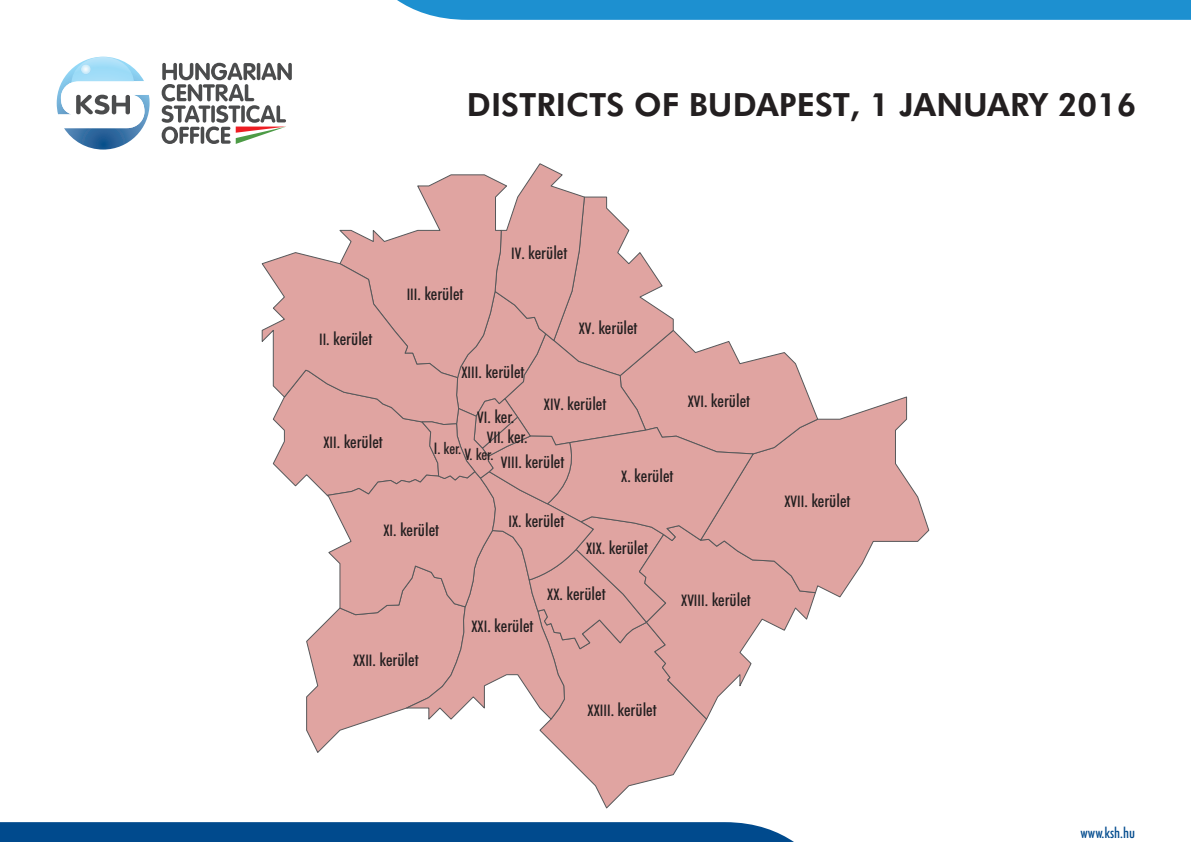
<style>
.page{position:relative;width:1191px;height:842px;background:#fff}
.page>*{position:absolute;margin:0;border:0;box-sizing:border-box;transform-origin:0 0}
.t1{font:32px "Futura Hv PFL Normal";color:#231f20}
.t2{font:18px "Futura Md Cn PFL Normal";color:#231f20}
.t3{font:16px "Futura Md Cn PFL Normal";letter-spacing:-.01em;color:#231f20}
.t4{font:15px "Futura Md Cn PFL Normal";color:#004a8d}
.s1{font-size:16px}
</style>
<div class="page">
<svg style="left:397px;top:0;width:794px;height:20px;background:#2493d1"></svg>
<svg style="left:0;top:822px;width:794px;height:20px;background:#085090"></svg>
<svg style="left:818px;top:396px;width:111px;height:202px;fill:#e0a4a1"></svg>
<svg style="left:261px;top:163px;width:557px;height:646px"></svg>
<svg style="left:162px;top:63px;width:130px;height:81px"></svg>
<svg style="left:57px;top:57px;width:93px;height:93px"></svg>
<h1 class="t1" style="left:467px;top:85px;width:671px">DISTRICTS OF BUDAPEST, 1 JANUARY 2016</h1>
<p class="t2" style="left:319px;top:328px;width:55px"><span class="s1">II</span>. kerület</p>
<p class="t2" style="left:323px;top:431px;width:61px"><span class="s1">XII</span>. kerület</p>
<p class="t2" style="left:407px;top:283px;width:58px"><span class="s1">III</span>. kerület</p>
<p class="t2" style="left:511px;top:242px;width:58px"><span class="s1">IV</span>. kerület</p>
<p class="t2" style="left:579px;top:317px;width:60px"><span class="s1">XV</span>. kerület</p>
<p class="t2" style="left:461px;top:361px;width:65px"><span class="s1">XIII</span>. kerület</p>
<p class="t2" style="left:544px;top:393px;width:64px"><span class="s1">XIV</span>. kerület</p>
<p class="t2" style="left:477px;top:405px;width:39px"><span class="s1">VI</span>. ker.</p>
<p class="t3" style="left:464px;top:445px;width:30px">V. ker.</p>
<p class="t2" style="left:487px;top:426px;width:42px"><span class="s1">VII</span>. ker.</p>
<p class="t3" style="left:434px;top:439px;width:29px">I. ker.</p>
<p class="t2" style="left:501px;top:451px;width:65px"><span class="s1">VIII</span>. kerület</p>
<p class="t2" style="left:621px;top:465px;width:54px"><span class="s1">X</span>. kerület</p>
<p class="t2" style="left:383px;top:518px;width:57px"><span class="s1">XI</span>. kerület</p>
<p class="t2" style="left:508px;top:510px;width:57px"><span class="s1">IX</span>. kerület</p>
<p class="t2" style="left:586px;top:537px;width:63px"><span class="s1">XIX</span>. kerület</p>
<p class="t2" style="left:687px;top:390px;width:64px"><span class="s1">XVI</span>. kerület</p>
<p class="t2" style="left:353px;top:649px;width:67px"><span class="s1">XXII</span>. kerület</p>
<p class="t2" style="left:471px;top:614px;width:63px"><span class="s1">XXI</span>. kerület</p>
<p class="t2" style="left:547px;top:583px;width:60px"><span class="s1">XX</span>. kerület</p>
<p class="t2" style="left:681px;top:589px;width:71px"><span class="s1">XVIII</span>. kerület</p>
<p class="t2" style="left:587px;top:698px;width:71px"><span class="s1">XXIII</span>. kerület</p>
<p class="t2" style="left:784px;top:489px;width:68px"><span class="s1">XVII</span>. kerület</p>
<p class="t4" style="left:1080px;top:823px;width:56px">www.ksh.hu</p>
</div>
